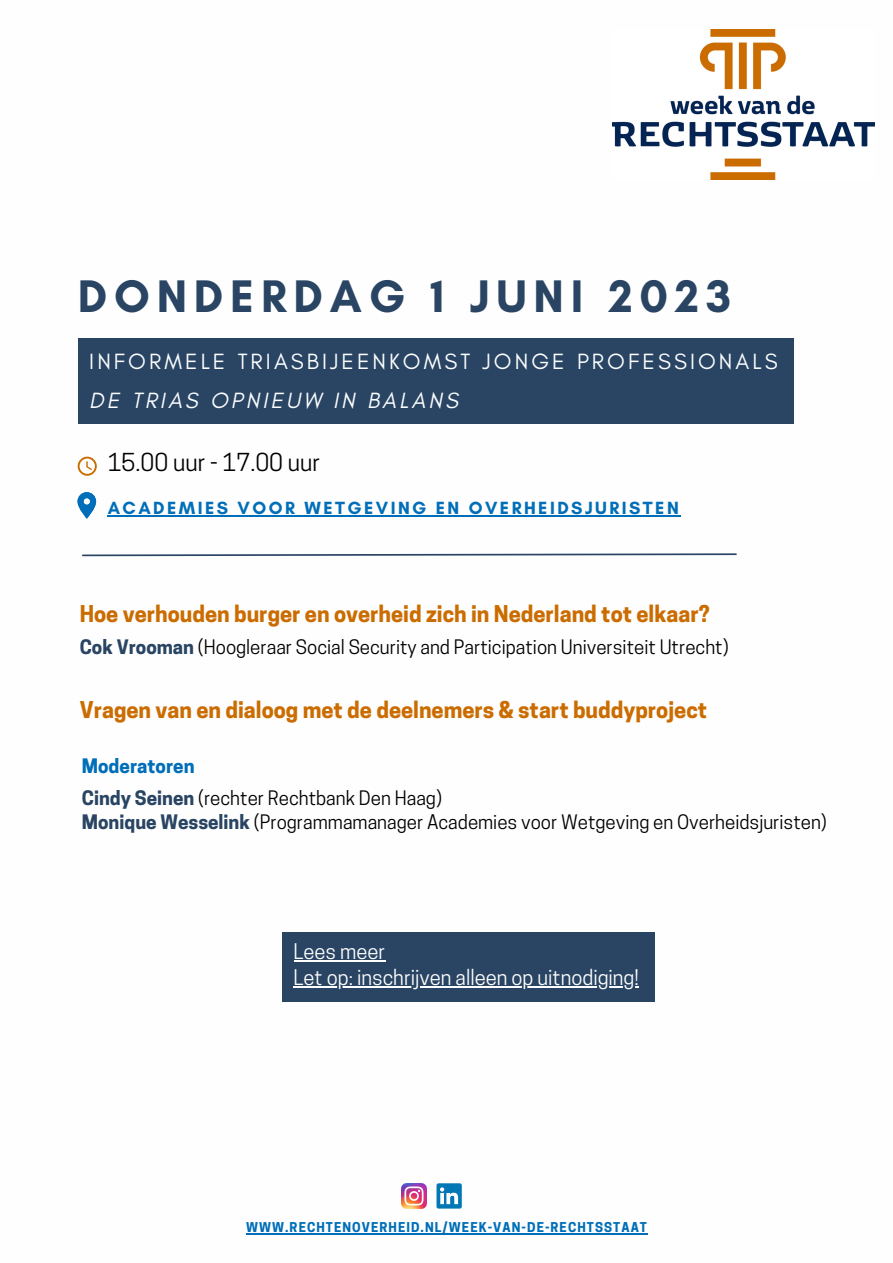
<style>
.page{position:relative;width:893px;height:1263px;background:#fff}
.page>*{position:absolute;margin:0;border:0;box-sizing:border-box;transform-origin:0 0}
.t1{font:700 46.5px "Glacial Indifference";letter-spacing:.145em;color:#294563}
.t2{font:23.25px "Cooper Hewitt";color:#000}
.t3{font:22.5px "Glacial Indifference";letter-spacing:.135em;color:#fbfdfe}
.t4{font:italic 22.5px "Glacial Indifference";letter-spacing:.135em;color:#fbfdfe}
.t5{font:700 21.75px "Cooper Hewitt";color:#cb6c00}
.t6{font:20.25px/26.4px "Cooper Hewitt";color:#fefefe}
.t7{font:18.75px/32px "Cooper Hewitt";color:#000}
.t8{font:700 18px "Glacial Indifference";letter-spacing:.135em;color:#006eb8}
.t9{font:700 12.75px "Cooper Hewitt";letter-spacing:.085em;color:#006eb8}
.s1{font-weight:700;color:#294563}
.s2{font-weight:700;color:#006eb8}
</style>
<div class="page">
<svg style="left:82px;top:553px;width:655px;height:4px"></svg>
<div style="left:78px;top:338px;width:715px;height:86px;background:#294563"></div>
<hr style="left:108px;top:515px;width:573px;height:2px;background:#006eb8">
<img style="left:613px;top:29px;width:261px;height:151px">
<svg style="left:78px;top:492px;width:18px;height:27px"></svg>
<svg style="left:78px;top:457px;width:19px;height:19px"></svg>
<svg style="left:436px;top:1183px;width:26px;height:25px"></svg>
<img style="left:401px;top:1183px;width:25px;height:25px">
<hr style="left:246px;top:1233px;width:402px;height:1px;background:#006eb8">
<div style="left:282px;top:932px;width:373px;height:70px;background:#294563"></div>
<hr style="left:294px;top:960px;width:91px;height:1px;background:#fefefe">
<hr style="left:294px;top:986px;width:345px;height:2px;background:#fefefe">
<h1 class="t1" style="left:78px;top:268px;width:655px">DONDERDAG 1 JUNI 2023</h1>
<p class="t3" style="left:89px;top:348px;width:690px">INFORMELE TRIASBIJEENKOMST JONGE PROFESSIONALS</p>
<p class="t4" style="left:89px;top:387px;width:370px">DE TRIAS OPNIEUW IN BALANS</p>
<p class="t2" style="left:108px;top:454px;width:214px">15.00 uur - 17.00 uur</p>
<p class="t8" style="left:108px;top:497px;width:572px">ACADEMIES VOOR WETGEVING EN OVERHEIDSJURISTEN</p>
<p class="t5" style="left:80px;top:606px;width:631px">Hoe verhouden burger en overheid zich in Nederland tot elkaar?</p>
<p class="t7" style="left:80px;top:634px;width:650px"><span class="s1">Cok Vrooman</span> (Hoogleraar Social Security and Participation Universiteit Utrecht)</p>
<p class="t5" style="left:80px;top:702px;width:629px">Vragen van en dialoog met de deelnemers &amp; start buddyproject</p>
<p class="t7" style="left:82px;top:752px;width:361px"><span class="s2">Moderatoren<br></span><span class="s1">Cindy Seinen</span> (rechter Rechtbank Den Haag)</p>
<p class="t7" style="left:82px;top:808px;width:746px"><span class="s1">Monique Wesselink</span> (Programmamanager Academies voor Wetgeving en Overheidsjuristen)</p>
<p class="t6" style="left:294px;top:940px;width:347px">Lees meer<br>Let op: inschrijven alleen op uitnodiging!</p>
<p class="t9" style="left:246px;top:1222px;width:402px">WWW.RECHTENOVERHEID.NL/WEEK-VAN-DE-RECHTSSTAAT</p>
</div>
